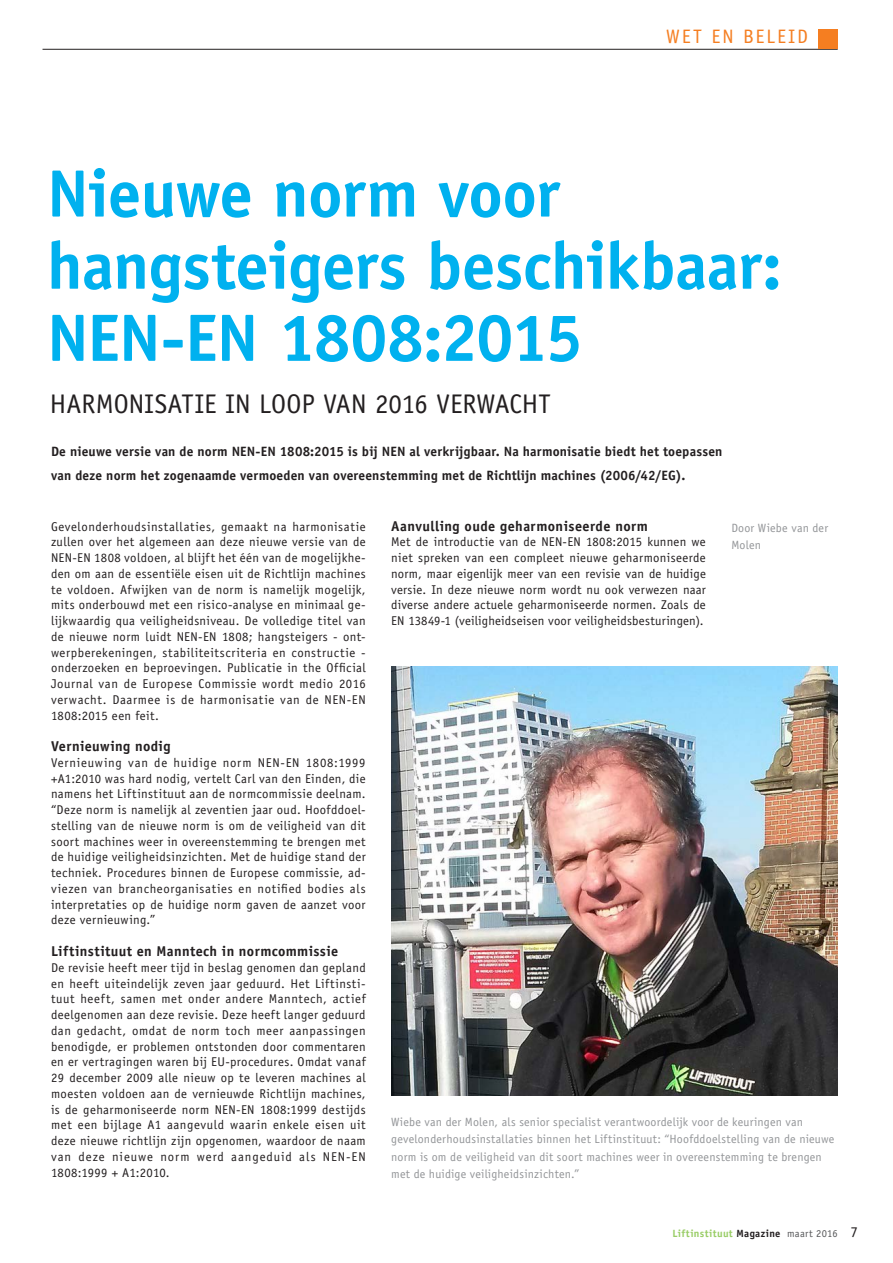
<style>
.page{position:relative;width:893px;height:1263px;background:#fff}
.page>*{position:absolute;margin:0;border:0;box-sizing:border-box;transform-origin:0 0}
.Kop_LI_Mag{font:700 67.05px/72.2px "Officina Sans Std";letter-spacing:-.01em;color:#00b1ef}
.Subkop_LI_Mag{font:27px "Officina Sans Std";color:#231f20}
.t1{font:19.5px "Officina Sans Std";letter-spacing:.09em;color:#f57e21}
.Tussenkopje_LI_Mag{font:700 14.25px "Officina Sans Std";letter-spacing:.025em;color:#231f20}
.Intro_LI_Mag{font:700 13.5px/24px "Officina Sans Std";letter-spacing:.01em;color:#231f20}
.Platte_tekst_LI_Mag{font:12.75px/15.8px "Officina Sans Std";letter-spacing:.03em;color:#231f20;text-align:justify}
.Bijschrift_LI_Mag{font:12px/17.2px "Officina Sans Std";letter-spacing:.015em;color:#939598}
.t2{font:700 10.5px "Officina Sans Std";letter-spacing:.03em;color:#99cd66}
.s1{color:#231f20}
.s2{font-weight:400;color:#57585a}
.s3{font-weight:400;font-size:15px;color:#231f20}
</style>
<div class="page">
<img style="left:391px;top:666px;width:447px;height:429px">
<hr style="left:43px;top:49px;width:795px;height:1px;background:#231f20">
<div style="left:819px;top:30px;width:19px;height:19px;background:#f57e21"></div>
<p class="t1" style="left:666px;top:25px;width:143px">WET EN BELEID</p>
<p class="Kop_LI_Mag" style="left:47px;top:157px;width:515px">Nieuwe norm voor</p>
<p class="Kop_LI_Mag" style="left:47px;top:229px;width:737px">hangsteigers beschikbaar:<br>NEN-EN 1808:2015</p>
<p class="Subkop_LI_Mag" style="left:50px;top:388px;width:502px">HARMONISATIE IN LOOP VAN 2016 VERWACHT</p>
<p class="Intro_LI_Mag" style="left:51px;top:439px;width:673px">De nieuwe versie van de norm NEN-EN 1808:2015 is bij NEN al verkrijgbaar. Na harmonisatie biedt het toepassen van deze norm het zogenaamde vermoeden van overeenstemming met de Richtlijn machines (2006/42/EG).</p>
<p class="Platte_tekst_LI_Mag" style="left:51px;top:518px;width:316px">Gevelonderhoudsinstallaties, gemaakt na harmonisatie zullen over het algemeen aan deze nieuwe versie van de NEN-EN 1808 voldoen, al blijft het één van de mogelijkhe&shy;den om aan de essentiële eisen uit de Richtlijn machines te voldoen. Afwijken van de norm is namelijk mogelijk, mits onderbouwd met een risico-analyse en minimaal ge&shy;lijkwaardig qua veiligheidsniveau. De volledige titel van de nieuwe norm luidt NEN-EN 1808; hangsteigers - ont&shy;werpberekeningen, stabiliteitscriteria en constructie - onderzoeken en beproevingen. Publicatie in the Official Journal van de Europese Commissie wordt medio 2016 verwacht. Daarmee is de harmonisatie van de NEN-EN 1808:2015 een feit.</p>
<p class="Tussenkopje_LI_Mag" style="left:51px;top:737px;width:121px">Vernieuwing nodig</p>
<p class="Platte_tekst_LI_Mag" style="left:51px;top:755px;width:316px">Vernieuwing van de huidige norm NEN-EN 1808:1999 +A1:2010 was hard nodig, vertelt Carl van den Einden, die namens het Liftinstituut aan de normcommissie deelnam. “Deze norm is namelijk al zeventien jaar oud. Hoofddoel&shy;stelling van de nieuwe norm is om de veiligheid van dit soort machines weer in overeenstemming te brengen met de huidige veiligheidsinzichten. Met de huidige stand der techniek. Procedures binnen de Europese commissie, ad&shy;viezen van brancheorganisaties en notified bodies als interpretaties op de huidige norm gaven de aanzet voor deze vernieuwing.”</p>
<p class="Tussenkopje_LI_Mag" style="left:51px;top:942px;width:289px">Liftinstituut en Manntech in normcommissie</p>
<p class="Platte_tekst_LI_Mag" style="left:51px;top:959px;width:316px">De revisie heeft meer tijd in beslag genomen dan gepland en heeft uiteindelijk zeven jaar geduurd. Het Liftinsti&shy;tuut heeft, samen met onder andere Manntech, actief deelgenomen aan deze revisie. Deze heeft langer geduurd dan gedacht, omdat de norm toch meer aanpassingen benodigde, er problemen ontstonden door commentaren en er vertragingen waren bij EU-procedures. Omdat vanaf 29 december 2009 alle nieuw op te leveren machines al moesten voldoen aan de vernieuwde Richtlijn machines, is de geharmoniseerde norm NEN-EN 1808:1999 destijds met een bijlage A1 aangevuld waarin enkele eisen uit deze nieuwe richtlijn zijn opgenomen, waardoor de naam van deze nieuwe norm werd aangeduid als NEN-EN 1808:1999 + A1:2010.</p>
<p class="Tussenkopje_LI_Mag" style="left:391px;top:517px;width:258px">Aanvulling oude geharmoniseerde norm</p>
<p class="Platte_tekst_LI_Mag" style="left:391px;top:534px;width:316px">Met de introductie van de NEN-EN 1808:2015 kunnen we niet spreken van een compleet nieuwe geharmoniseerde norm, maar eigenlijk meer van een revisie van de huidige versie. In deze nieuwe norm wordt nu ook verwezen naar diverse andere actuele geharmoniseerde normen. Zoals de EN 13849-1 (veiligheidseisen voor veiligheidsbesturingen).</p>
<p class="Bijschrift_LI_Mag" style="left:731px;top:519px;width:98px">Door Wiebe van der<br>Molen</p>
<p class="Bijschrift_LI_Mag" style="left:391px;top:1113px;width:445px">Wiebe van der Molen, als senior specialist verantwoordelijk voor de keuringen van gevelonderhoudsinstallaties binnen het Liftinstituut: “Hoofddoelstelling van de nieuwe norm is om de veiligheid van dit soort machines weer in overeenstemming te brengen met de huidige veiligheidsinzichten.”</p>
<p class="t2" style="left:672px;top:1226px;width:187px">Liftinstituut <span class="s1">Magazine</span> <span class="s2">maart 2016</span> <span class="s3">7</span></p>
</div>
